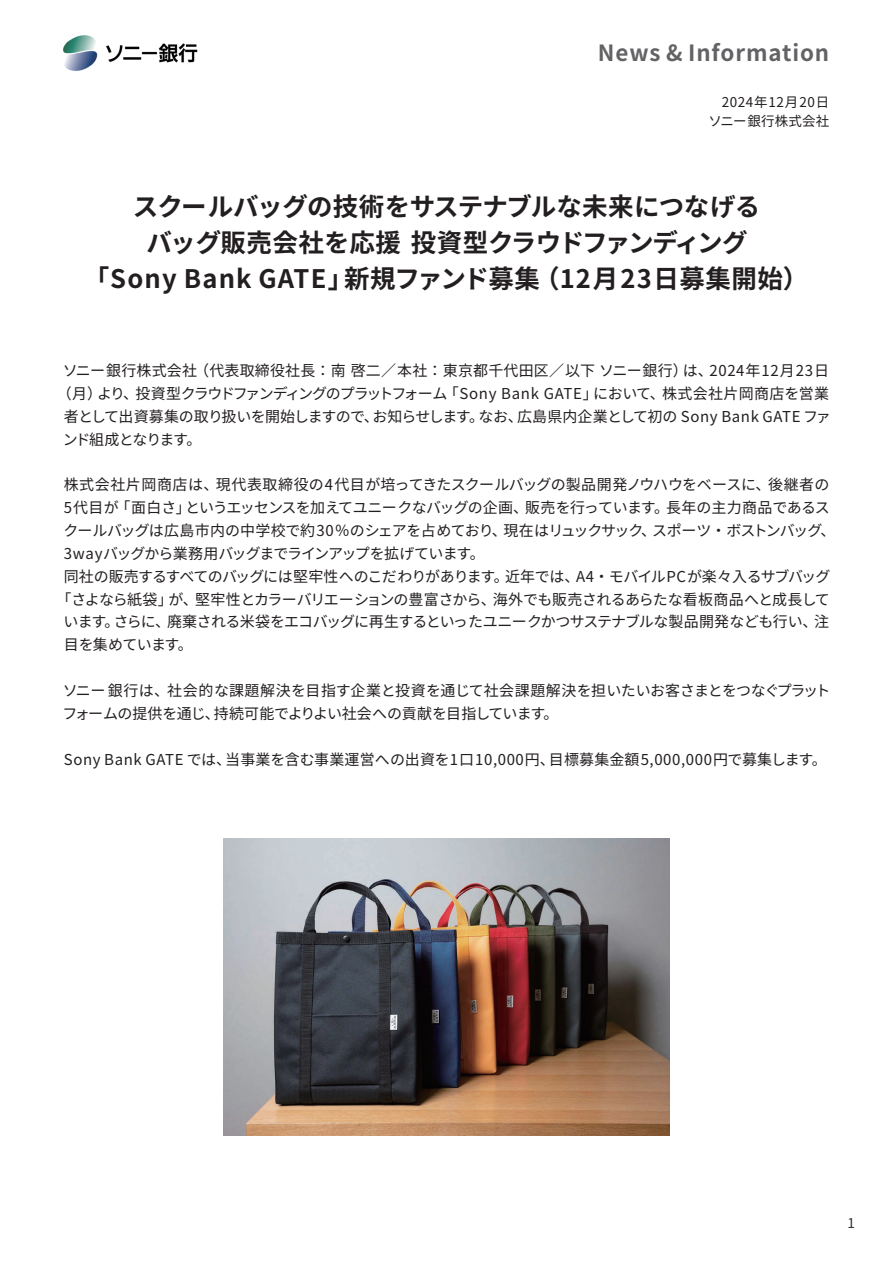
<style>
.page{position:relative;width:893px;height:1263px;background:#fff}
.page>*{position:absolute;margin:0;border:0;box-sizing:border-box;transform-origin:0 0}
.t1{font:700 25.5px "Noto Sans CJ Kjp";letter-spacing:.05em;color:#231f20}
.t2{font:700 25.5px "Noto Sans CJ Kjp";letter-spacing:-.02em;color:#231f20}
.t3{font:700 25.5px "Noto Sans CJ Kjp";letter-spacing:-.025em;color:#231f20}
.t4{font:700 25.5px "Noto Sans CJ Kjp";letter-spacing:-.04em;color:#231f20}
.t5{font:700 22.35px "Noto Sans CJ Kjp";letter-spacing:.04em;color:#636366}
.t6{font:15px/22.8px "Noto Sans CJ Kjp";letter-spacing:-.015em;color:#231f20}
.t7{font:15px "Noto Sans CJ Kjp";letter-spacing:.01em;color:#231f20}
.t8{font:15px/22.8px "Noto Sans CJ Kjp";letter-spacing:-.04em;color:#231f20}
.t9{font:15px/22.8px "Noto Sans CJ Kjp";letter-spacing:-.035em;color:#231f20}
.t10{font:15px/22.8px "Noto Sans CJ Kjp";letter-spacing:-.055em;color:#231f20}
.t11{font:15px/22.8px "Noto Sans CJ Kjp";letter-spacing:-.05em;color:#231f20}
.t12{font:15px "Noto Sans CJ Kjp";letter-spacing:-.045em;color:#231f20}
.t13{font:15px "Noto Sans CJ Kjp";letter-spacing:-.09em;color:#231f20}
.t14{font:15px "Noto Sans CJ Kjp";letter-spacing:.04em;color:#231f20}
.t15{font:15px "Noto Sans CJ Kjp";letter-spacing:.045em;color:#231f20}
.t16{font:15px "Noto Sans CJ Kjp";letter-spacing:-.065em;color:#231f20}
.t17{font:15px "Noto Sans CJ Kjp";letter-spacing:.05em;color:#231f20}
.t18{font:15px "Noto Sans CJ Kjp";letter-spacing:.02em;color:#231f20}
.t19{font:15px "Noto Sans CJ Kjp";letter-spacing:.005em;color:#231f20}
.t20{font:15px "Noto Sans CJ Kjp";letter-spacing:.035em;color:#231f20}
.t21{font:15px "Noto Sans CJ Kjp";letter-spacing:-.06em;color:#231f20}
.t22{font:15px "Noto Sans CJ Kjp";letter-spacing:-.08em;color:#231f20}
.t23{font:13.5px/19.2px "Noto Sans CJ Kjp";letter-spacing:.04em;color:#231f20;text-align:right}
.t24{font:13.5px "Noto Sans CJ Kjp";color:#312f30}
</style>
<div class="page">
<img style="left:62px;top:35px;width:136px;height:36px">
<img style="left:223px;top:838px;width:447px;height:297px">
<h2 class="t5" style="left:598px;top:40px;width:233px">News &amp; Information</h2>
<p class="t23" style="left:709px;top:92px;width:122px">2024年12月20日ソニー銀行株式会社</p>
<h1 class="t2" style="left:133px;top:192px;width:629px">スクールバッグの技術をサステナブルな未来につなげる</h1>
<h1 class="t3" style="left:146px;top:228px;width:603px">バッグ販売会社を応援投資型クラウドファンディング</h1>
<h1 class="t1" style="left:534px;top:264px;width:276px">（12月23日募集開始(</h1>
<h1 class="t1" style="left:84px;top:264px;width:271px">「Sony Bank GATE」</h1>
<h1 class="t4" style="left:344px;top:264px;width:197px">新規ファンド募集</h1>
<p class="t7" style="left:194px;top:362px;width:495px">（代表取締役社長：南啓二／本社：東京都千代田区／以下ソニー銀行）</p>
<p class="t17" style="left:709px;top:362px;width:121px">2024年12月23日</p>
<p class="t7" style="left:63px;top:362px;width:136px">ソニー銀行株式会社</p>
<p class="t6" style="left:683px;top:359px;width:32px">は、</p>
<p class="t6" style="left:57px;top:382px;width:47px">（月）</p>
<p class="t13" style="left:135px;top:385px;width:314px">投資型クラウドファンディングのプラットフォーム</p>
<p class="t15" style="left:444px;top:385px;width:155px">「Sony Bank GATE」</p>
<p class="t18" style="left:662px;top:385px;width:169px">株式会社片岡商店を営業</p>
<p class="t6" style="left:593px;top:382px;width:73px">において、</p>
<p class="t6" style="left:97px;top:382px;width:42px">より、</p>
<p class="t7" style="left:517px;top:408px;width:315px">広島県内企業として初の Sony Bank GATE ファ</p>
<p class="t11" style="left:63px;top:405px;width:317px">者として出資募集の取り扱いを開始しますので、ンド組成となります。</p>
<p class="t22" style="left:373px;top:408px;width:113px">お知らせします。</p>
<p class="t6" style="left:479px;top:405px;width:46px">なお、</p>
<p class="t20" style="left:64px;top:476px;width:156px">株式会社片岡商店は、</p>
<p class="t6" style="left:216px;top:474px;width:556px">現代表取締役の4代目が培ってきたスクールバッグの製品開発ノウハウをベースに、</p>
<p class="t6" style="left:768px;top:474px;width:63px">後継者の</p>
<p class="t6" style="left:64px;top:496px;width:57px">5代目が</p>
<p class="t6" style="left:115px;top:496px;width:77px">「面白さ」</p>
<p class="t12" style="left:185px;top:499px;width:344px">というエッセンスを加えてユニークなバッグの企画、</p>
<p class="t19" style="left:666px;top:499px;width:165px">長年の主力商品であるス</p>
<p class="t8" style="left:525px;top:496px;width:146px">販売を行っています。</p>
<p class="t16" style="left:652px;top:522px;width:185px">スポーツ・ボストンバッグ、</p>
<p class="t9" style="left:63px;top:519px;width:445px">クールバッグは広島市内の中学校で約30％のシェアを占めており、<br>3wayバッグから業務用バッグまでラインアップを拡げています。</p>
<p class="t21" style="left:504px;top:522px;width:141px">現在はリュックサック</p>
<p class="t6" style="left:641px;top:519px;width:16px">、</p>
<p class="t9" style="left:576px;top:565px;width:256px">A ・4 モバイルPCが楽々入るサブバッグ</p>
<p class="t8" style="left:493px;top:565px;width:338px;text-indent:-429px">同社の販売するすべてのバッグには堅牢性へのこだわりがあります。<br>海外でも販売されるあらたな看板商品へと成長して</p>
<p class="t6" style="left:505px;top:565px;width:76px">近年では、</p>
<p class="t6" style="left:57px;top:588px;width:118px">「さよなら紙袋」</p>
<p class="t6" style="left:168px;top:588px;width:31px">が、</p>
<p class="t10" style="left:195px;top:588px;width:302px">堅牢性とカラーバリエーションの豊富さから、</p>
<p class="t8" style="left:167px;top:611px;width:652px">廃棄される米袋をエコバッグに再生するといったユニークかつサステナブルな製品開発なども行い、</p>
<p class="t6" style="left:814px;top:611px;width:16px">注</p>
<p class="t6" style="left:114px;top:611px;width:58px">さらに、</p>
<p class="t10" style="left:64px;top:611px;width:131px">います。<br>目を集めています。</p>
<p class="t6" style="left:214px;top:679px;width:618px;text-indent:-151px">ソニー銀行は、社会的な課題解決を目指す企業と投資を通じて社会課題解決を担いたいお客さまとをつなぐプラット持続可能でよりよい社会への貢献を目指しています。</p>
<p class="t9" style="left:63px;top:702px;width:159px">フォームの提供を通じ、</p>
<p class="t7" style="left:225px;top:750px;width:331px">当事業を含む事業運営への出資を1口10,000円、</p>
<p class="t7" style="left:549px;top:750px;width:279px">目標募集金額5,000,000円で募集します。</p>
<p class="t14" style="left:64px;top:750px;width:169px">Sony Bank GATE では、</p>
<p class="t24" style="left:848px;top:1215px;width:9px">1</p>
</div>
